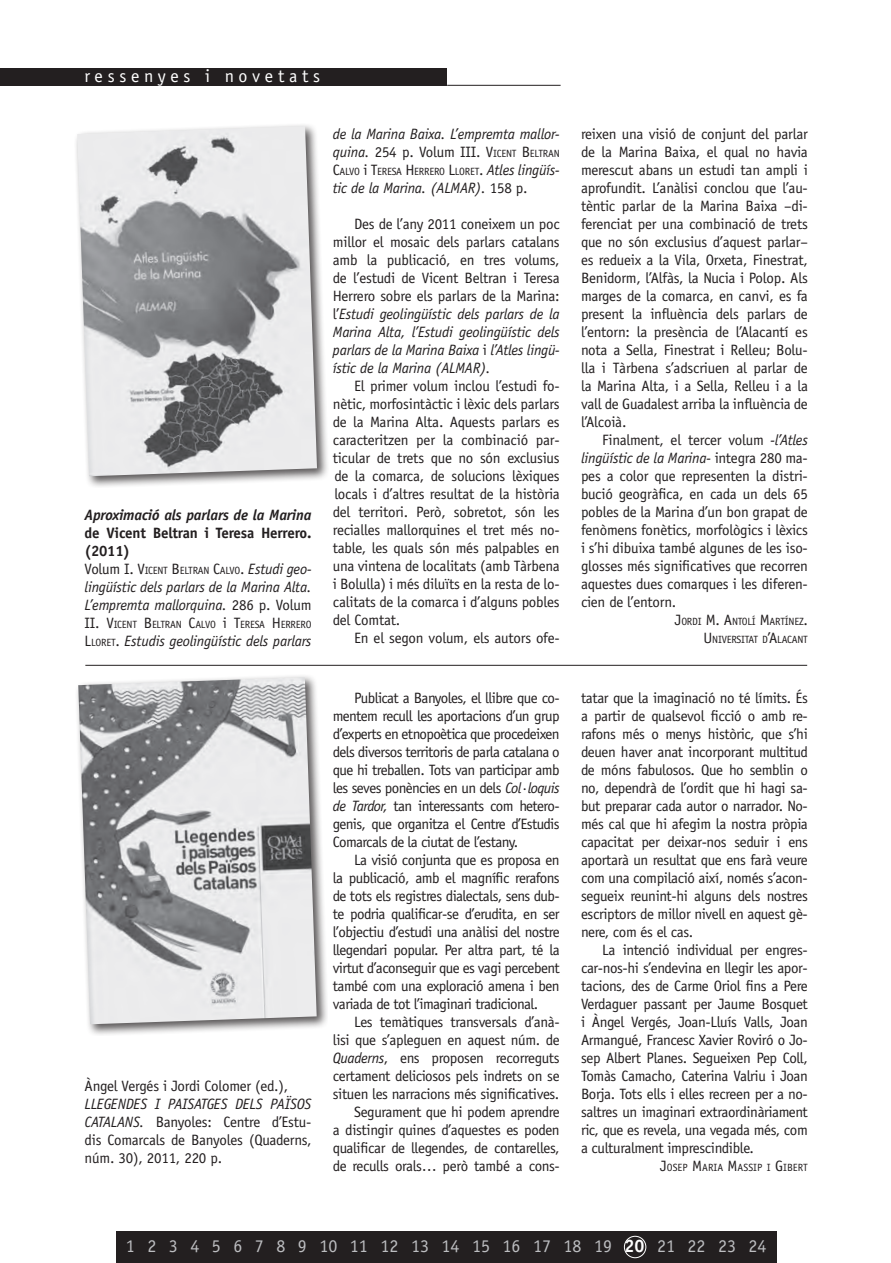
<style>
.page{position:relative;width:891px;height:1263px;background:#fff}
.page>*{position:absolute;margin:0;border:0;box-sizing:border-box;transform-origin:0 0}
.t1{font:18px "Officina Sans";color:#bcbdc0}
.t2{font:18px "Officina Sans";letter-spacing:.26em;color:#fff}
.Text{font:15px/18px "Officina Sans";letter-spacing:-.025em;color:#231f20;text-align:justify}
.Text-2{font:italic 15px/18px "Officina Sans";letter-spacing:-.015em;color:#231f20}
.Text-3{font:700 15px/18px "Officina Sans";letter-spacing:-.015em;color:#231f20;text-align:justify}
.Text-4{font:10.5px "Officina Sans";letter-spacing:-.02em;color:#231f20}
.signatura{font:10.5px "Officina Sans";letter-spacing:-.02em;color:#231f20}
.signatura-2{font:10.5px "Officina Sans";color:#231f20}
.s1{font-style:italic}
.s2{font-size:15px}
.s3{font-style:italic;font-size:15px}
.s4{font-style:normal}
.s5{font-style:normal;font-size:10.5px}
.s6{font-weight:700;color:#fff}
</style>
<div class="page">
<div style="left:0;top:69px;width:447px;height:17px;background:#231f20"></div>
<div style="left:116px;top:1232px;width:660px;height:31px;background:#231f20"></div>
<hr style="left:447px;top:85px;width:113px;height:1px;background:#231f20">
<div style="left:73px;top:122px;width:256px;height:366px;background:#231f20;opacity:.75"></div>
<img style="left:77px;top:126px;width:240px;height:350px">
<div style="left:74px;top:673px;width:254px;height:363px;background:#231f20;opacity:.75"></div>
<img style="left:78px;top:677px;width:238px;height:347px">
<div style="left:624px;top:1236px;width:22px;height:22px;border:1px solid #fff;border-radius:50%"></div>
<hr style="left:85px;top:665px;width:722px;height:1px;background:#231f20">
<p class="t2" style="left:85px;top:66px;width:237px">ressenyes i novetats</p>
<p class="Text-3" style="left:85px;top:506px;width:228px"><span class="s1">Aproximació als parlars de la Marina </span>de Vicent Beltran i Teresa Herrero. (2011)</p>
<p class="Text-4" style="left:85px;top:564px;width:228px"><span class="s2">Volum I.</span> <span class="s2">V</span>ICENT <span class="s2">B</span>ELTRAN <span class="s2">C</span>ALVO<span class="s2">.</span> <span class="s3">Estudi geo-</span></p>
<p class="Text-2" style="left:85px;top:578px;width:228px">lingüístic dels parlars de la Marina Alta.<br>L’empremta mallorquina. <span class="s4">286 p. Volum</span></p>
<p class="Text-4" style="left:85px;top:618px;width:228px"><span class="s2">II.</span> <span class="s2">V</span>ICENT <span class="s2">B</span>ELTRAN <span class="s2">C</span>ALVO <span class="s2">i</span> <span class="s2">T</span>ERESA <span class="s2">H</span>ERRERO</p>
<p class="Text-2" style="left:85px;top:632px;width:228px"><span class="s4">L</span><span class="s5">LORET</span><span class="s4">.</span> Estudis geolingüístic dels parlars</p>
<p class="Text-2" style="left:333px;top:125px;width:228px">de la Marina Baixa. L’empremta mallor&shy;quina. <span class="s4">254 p. Volum III.</span> <span class="s4">V</span><span class="s5">ICENT</span> <span class="s4">B</span><span class="s5">ELTRAN</span></p>
<p class="Text-4" style="left:333px;top:166px;width:228px"><span class="s2">C</span>ALVO <span class="s2">i</span> <span class="s2">T</span>ERESA <span class="s2">H</span>ERRERO <span class="s2">L</span>LORET<span class="s2">.</span> <span class="s3">Atles lingüís-</span></p>
<p class="Text-2" style="left:333px;top:179px;width:196px">tic de la Marina. (ALMAR). <span class="s4">158</span> <span class="s4">p</span><span class="s4">.</span></p>
<p class="Text" style="left:333px;top:215px;width:228px;text-indent:21px">Des de l’any 2011 coneixem un poc millor el mosaic dels parlars catalans amb la publicació, en tres volums, de l’estudi de Vicent Beltran i Teresa Herrero sobre els parlars de la Marina: l’<span class="s1">Estudi geolingüístic dels parlars de la Marina Alta, l’Estudi geolingüístic dels parlars de la Marina Baixa</span> i <span class="s1">l’Atles lingü&shy;ístic de la Marina (ALMAR).</span></p>
<p class="Text" style="left:333px;top:377px;width:228px;text-indent:21px">El primer volum inclou l’estudi fo&shy;nètic, morfosintàctic i lèxic dels parlars de la Marina Alta. Aquests parlars es caracteritzen per la combinació par&shy;ticular de trets que no són exclusius de la comarca, de solucions lèxiques locals i d’altres resultat de la història del territori. Però, sobretot, són les recialles mallorquines el tret més no&shy;table, les quals són més palpables en una vintena de localitats (amb Tàrbena i Bolulla) i més diluïts en la resta de lo&shy;calitats de la comarca i d’alguns pobles del Comtat.</p>
<p class="Text" style="left:354px;top:629px;width:207px">En el segon volum, els autors ofe-</p>
<p class="Text" style="left:85px;top:1077px;width:205px">Àngel Vergés i Jordi Colomer (ed.),</p>
<p class="Text" style="left:85px;top:1095px;width:228px"><span class="s1">LLEGENDES I PAISATGES DELS PAÏSOS CATALANS.</span> Banyoles: Centre d’Estu&shy;dis Comarcals de Banyoles (Quaderns, núm. 30), 2011, 220 p.</p>
<p class="Text" style="left:333px;top:689px;width:228px;text-indent:21px">Publicat a Banyoles, el llibre que co&shy;mentem recull les aportacions d’un grup d’experts en etnopoètica que procedeixen dels diversos territoris de parla catalana o que hi treballen. Tots van participar amb les seves ponències en un dels <span class="s1">Col·loquis de Tardor,</span> tan interessants com hetero&shy;genis, que organitza el Centre d’Estudis Comarcals de la ciutat de l’estany.</p>
<p class="Text" style="left:333px;top:851px;width:228px;text-indent:21px">La visió conjunta que es proposa en la publicació, amb el magnífic rerafons de tots els registres dialectals, sens dub&shy;te podria qualificar-se d’erudita, en ser l’objectiu d’estudi una anàlisi del nostre llegendari popular. Per altra part, té la virtut d’aconseguir que es vagi percebent també com una exploració amena i ben variada de tot l’imaginari tradicional.</p>
<p class="Text" style="left:333px;top:1013px;width:228px;text-indent:21px">Les temàtiques transversals d’anà&shy;lisi que s’apleguen en aquest núm. de <span class="s1">Quaderns</span>, ens proposen recorreguts certament deliciosos pels indrets on se situen les narracions més significatives.</p>
<p class="Text" style="left:333px;top:1103px;width:228px;text-indent:21px">Segurament que hi podem aprendre a distingir quines d’aquestes es poden qualificar de llegendes, de contarelles, de reculls orals… però també a cons-</p>
<p class="Text" style="left:581px;top:125px;width:228px">reixen una visió de conjunt del parlar de la Marina Baixa, el qual no havia merescut abans un estudi tan ampli i aprofundit. L’anàlisi conclou que l’au&shy;tèntic parlar de la Marina Baixa –di&shy;ferenciat per una combinació de trets que no són exclusius d’aquest parlar– es redueix a la Vila, Orxeta, Finestrat, Benidorm, l’Alfàs, la Nucia i Polop. Als marges de la comarca, en canvi, es fa present la influència dels parlars de l’entorn: la presència de l’Alacantí es nota a Sella, Finestrat i Relleu; Bolu&shy;lla i Tàrbena s’adscriuen al parlar de la Marina Alta, i a Sella, Relleu i a la vall de Guadalest arriba la influència de l’Alcoià.</p>
<p class="Text" style="left:581px;top:431px;width:228px;text-indent:21px">Finalment, el tercer volum <span class="s1">-l’Atles lingüístic de la Marina-</span> integra 280 ma&shy;pes a color que representen la distri&shy;bució geogràfica, en cada un dels 65 pobles de la Marina d’un bon grapat de fenòmens fonètics, morfològics i lèxics i s’hi dibuixa també algunes de les iso&shy;glosses més significatives que recorren aquestes dues comarques i les diferen&shy;cien de l’entorn.</p>
<p class="signatura" style="left:675px;top:616px;width:134px"><span class="s2">J</span>ORDI <span class="s2">M. A</span>NTOLÍ <span class="s2">M</span>ARTÍNEZ<span class="s2">.</span></p>
<p class="signatura" style="left:703px;top:634px;width:106px"><span class="s2">U</span>NIVERSITAT D<span class="s2">’A</span>LACANT</p>
<p class="Text" style="left:581px;top:689px;width:228px">tatar que la imaginació no té límits. És a partir de qualsevol ficció o amb re&shy;rafons més o menys històric, que s’hi deuen haver anat incorporant multitud de móns fabulosos. Que ho semblin o no, dependrà de l’ordit que hi hagi sa&shy;but preparar cada autor o narrador. No&shy;més cal que hi afegim la nostra pròpia capacitat per deixar-nos seduir i ens aportarà un resultat que ens farà veure com una compilació així, només s’acon&shy;segueix reunint-hi alguns dels nostres escriptors de millor nivell en aquest gè&shy;nere, com és el cas.</p>
<p class="Text" style="left:581px;top:941px;width:228px;text-indent:21px">La intenció individual per engres&shy;car-nos-hi s’endevina en llegir les apor&shy;tacions, des de Carme Oriol fins a Pere Verdaguer passant per Jaume Bosquet i Àngel Vergés, Joan-Lluís Valls, Joan Armangué, Francesc Xavier Roviró o Jo&shy;sep Albert Planes. Segueixen Pep Coll, Tomàs Camacho, Caterina Valriu i Joan Borja. Tots ells i elles recreen per a no&shy;saltres un imaginari extraordinàriament ric, que es revela, una vegada més, com a culturalment imprescindible.</p>
<p class="signatura-2" style="left:660px;top:1161px;width:149px"><span class="s2">J</span>OSEP <span class="s2">M</span>ARIA <span class="s2">M</span>ASSIP I <span class="s2">G</span>IBERT</p>
<p class="t1" style="left:126px;top:1236px;width:642px">1 2 3 4 5 6 7 8 9 10 11 12 13 14 15 16 17 18 19 <span class="s6">20</span> 21 22 23 24</p>
</div>
